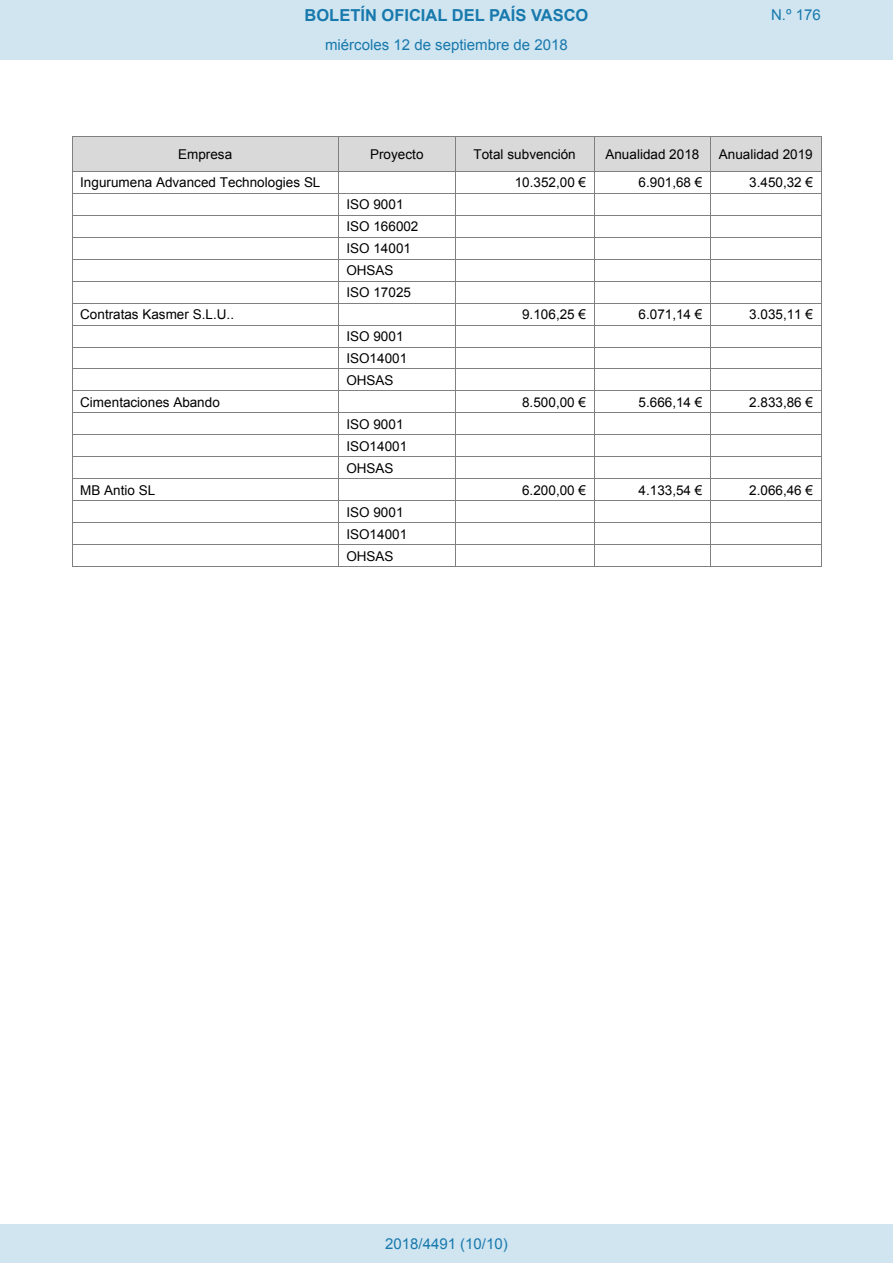
<style>
.page{position:relative;width:893px;height:1263px;background:#fff}
.page>*{position:absolute;margin:0;border:0;box-sizing:border-box;transform-origin:0 0}
.t1{font:700 16.5px "Arial";color:#1879ad}
.Paginacion_Centro{font:15px "Arial";color:#1879ad}
.t2{font:13.5px/22px "Arial";letter-spacing:.005em;color:#000}
</style>
<div class="page">
<div style="left:72px;top:137px;width:266px;height:34px;background:#d9d9d9"></div>
<div style="left:339px;top:137px;width:116px;height:34px;background:#d9d9d9"></div>
<div style="left:456px;top:137px;width:138px;height:34px;background:#d9d9d9"></div>
<div style="left:594px;top:137px;width:116px;height:34px;background:#d9d9d9"></div>
<div style="left:711px;top:137px;width:110px;height:34px;background:#d9d9d9"></div>
<hr style="left:72px;top:136px;width:266px;height:1px;background:#808080">
<hr style="left:339px;top:136px;width:116px;height:1px;background:#808080">
<hr style="left:456px;top:136px;width:138px;height:1px;background:#808080">
<hr style="left:594px;top:136px;width:116px;height:1px;background:#808080">
<hr style="left:711px;top:136px;width:110px;height:1px;background:#808080">
<hr style="left:72px;top:137px;width:1px;height:34px;background:#808080">
<hr style="left:338px;top:137px;width:1px;height:34px;background:#808080">
<hr style="left:455px;top:137px;width:1px;height:34px;background:#808080">
<hr style="left:594px;top:137px;width:1px;height:34px;background:#808080">
<hr style="left:710px;top:137px;width:1px;height:34px;background:#808080">
<hr style="left:821px;top:137px;width:1px;height:34px;background:#808080">
<hr style="left:72px;top:171px;width:266px;height:1px;background:#808080">
<hr style="left:339px;top:171px;width:116px;height:1px;background:#808080">
<hr style="left:456px;top:171px;width:138px;height:1px;background:#808080">
<hr style="left:594px;top:171px;width:116px;height:1px;background:#808080">
<hr style="left:711px;top:171px;width:110px;height:1px;background:#808080">
<hr style="left:72px;top:193px;width:266px;height:1px;background:#808080">
<hr style="left:339px;top:193px;width:116px;height:1px;background:#808080">
<hr style="left:456px;top:193px;width:138px;height:1px;background:#808080">
<hr style="left:594px;top:193px;width:116px;height:1px;background:#808080">
<hr style="left:711px;top:193px;width:110px;height:1px;background:#808080">
<hr style="left:72px;top:215px;width:266px;height:1px;background:#808080">
<hr style="left:339px;top:215px;width:116px;height:1px;background:#808080">
<hr style="left:456px;top:215px;width:138px;height:1px;background:#808080">
<hr style="left:594px;top:215px;width:116px;height:1px;background:#808080">
<hr style="left:711px;top:215px;width:110px;height:1px;background:#808080">
<hr style="left:72px;top:237px;width:266px;height:1px;background:#808080">
<hr style="left:339px;top:237px;width:116px;height:1px;background:#808080">
<hr style="left:456px;top:237px;width:138px;height:1px;background:#808080">
<hr style="left:594px;top:237px;width:116px;height:1px;background:#808080">
<hr style="left:711px;top:237px;width:110px;height:1px;background:#808080">
<hr style="left:72px;top:259px;width:266px;height:1px;background:#808080">
<hr style="left:339px;top:259px;width:116px;height:1px;background:#808080">
<hr style="left:456px;top:259px;width:138px;height:1px;background:#808080">
<hr style="left:594px;top:259px;width:116px;height:1px;background:#808080">
<hr style="left:711px;top:259px;width:110px;height:1px;background:#808080">
<hr style="left:72px;top:281px;width:266px;height:1px;background:#808080">
<hr style="left:339px;top:281px;width:116px;height:1px;background:#808080">
<hr style="left:456px;top:281px;width:138px;height:1px;background:#808080">
<hr style="left:594px;top:281px;width:116px;height:1px;background:#808080">
<hr style="left:711px;top:281px;width:110px;height:1px;background:#808080">
<hr style="left:72px;top:303px;width:266px;height:1px;background:#808080">
<hr style="left:339px;top:303px;width:116px;height:1px;background:#808080">
<hr style="left:456px;top:303px;width:138px;height:1px;background:#808080">
<hr style="left:594px;top:303px;width:116px;height:1px;background:#808080">
<hr style="left:711px;top:303px;width:110px;height:1px;background:#808080">
<hr style="left:72px;top:325px;width:266px;height:1px;background:#808080">
<hr style="left:339px;top:325px;width:116px;height:1px;background:#808080">
<hr style="left:456px;top:325px;width:138px;height:1px;background:#808080">
<hr style="left:594px;top:325px;width:116px;height:1px;background:#808080">
<hr style="left:711px;top:325px;width:110px;height:1px;background:#808080">
<hr style="left:72px;top:347px;width:266px;height:1px;background:#808080">
<hr style="left:339px;top:347px;width:116px;height:1px;background:#808080">
<hr style="left:456px;top:347px;width:138px;height:1px;background:#808080">
<hr style="left:594px;top:347px;width:116px;height:1px;background:#808080">
<hr style="left:711px;top:347px;width:110px;height:1px;background:#808080">
<hr style="left:72px;top:369px;width:266px;height:1px;background:#808080">
<hr style="left:339px;top:369px;width:116px;height:1px;background:#808080">
<hr style="left:456px;top:369px;width:138px;height:1px;background:#808080">
<hr style="left:594px;top:369px;width:116px;height:1px;background:#808080">
<hr style="left:711px;top:369px;width:110px;height:1px;background:#808080">
<hr style="left:72px;top:391px;width:266px;height:1px;background:#808080">
<hr style="left:339px;top:391px;width:116px;height:1px;background:#808080">
<hr style="left:456px;top:391px;width:138px;height:1px;background:#808080">
<hr style="left:594px;top:391px;width:116px;height:1px;background:#808080">
<hr style="left:711px;top:391px;width:110px;height:1px;background:#808080">
<hr style="left:72px;top:413px;width:266px;height:1px;background:#808080">
<hr style="left:339px;top:413px;width:116px;height:1px;background:#808080">
<hr style="left:456px;top:413px;width:138px;height:1px;background:#808080">
<hr style="left:594px;top:413px;width:116px;height:1px;background:#808080">
<hr style="left:711px;top:413px;width:110px;height:1px;background:#808080">
<hr style="left:72px;top:434px;width:266px;height:1px;background:#808080">
<hr style="left:339px;top:434px;width:116px;height:1px;background:#808080">
<hr style="left:456px;top:434px;width:138px;height:1px;background:#808080">
<hr style="left:594px;top:434px;width:116px;height:1px;background:#808080">
<hr style="left:711px;top:434px;width:110px;height:1px;background:#808080">
<hr style="left:72px;top:456px;width:266px;height:1px;background:#808080">
<hr style="left:339px;top:456px;width:116px;height:1px;background:#808080">
<hr style="left:456px;top:456px;width:138px;height:1px;background:#808080">
<hr style="left:594px;top:456px;width:116px;height:1px;background:#808080">
<hr style="left:711px;top:456px;width:110px;height:1px;background:#808080">
<hr style="left:72px;top:478px;width:266px;height:1px;background:#808080">
<hr style="left:339px;top:478px;width:116px;height:1px;background:#808080">
<hr style="left:456px;top:478px;width:138px;height:1px;background:#808080">
<hr style="left:594px;top:478px;width:116px;height:1px;background:#808080">
<hr style="left:711px;top:478px;width:110px;height:1px;background:#808080">
<hr style="left:72px;top:500px;width:266px;height:1px;background:#808080">
<hr style="left:339px;top:500px;width:116px;height:1px;background:#808080">
<hr style="left:456px;top:500px;width:138px;height:1px;background:#808080">
<hr style="left:594px;top:500px;width:116px;height:1px;background:#808080">
<hr style="left:711px;top:500px;width:110px;height:1px;background:#808080">
<hr style="left:72px;top:522px;width:266px;height:1px;background:#808080">
<hr style="left:339px;top:522px;width:116px;height:1px;background:#808080">
<hr style="left:456px;top:522px;width:138px;height:1px;background:#808080">
<hr style="left:594px;top:522px;width:116px;height:1px;background:#808080">
<hr style="left:711px;top:522px;width:110px;height:1px;background:#808080">
<hr style="left:72px;top:544px;width:266px;height:1px;background:#808080">
<hr style="left:339px;top:544px;width:116px;height:1px;background:#808080">
<hr style="left:456px;top:544px;width:138px;height:1px;background:#808080">
<hr style="left:594px;top:544px;width:116px;height:1px;background:#808080">
<hr style="left:711px;top:544px;width:110px;height:1px;background:#808080">
<svg style="left:72px;top:172px;width:1px;height:394px"></svg>
<hr style="left:72px;top:566px;width:266px;height:1px;background:#808080">
<svg style="left:338px;top:171px;width:1px;height:396px"></svg>
<hr style="left:339px;top:566px;width:116px;height:1px;background:#808080">
<svg style="left:455px;top:171px;width:1px;height:396px"></svg>
<hr style="left:456px;top:566px;width:138px;height:1px;background:#808080">
<svg style="left:594px;top:172px;width:1px;height:394px"></svg>
<hr style="left:594px;top:566px;width:116px;height:1px;background:#808080">
<svg style="left:710px;top:171px;width:1px;height:396px"></svg>
<hr style="left:711px;top:566px;width:110px;height:1px;background:#808080">
<svg style="left:821px;top:171px;width:1px;height:396px"></svg>
<div style="left:0;top:0;width:893px;height:60px;background:#d0e5f0"></div>
<div style="left:0;top:1225px;width:893px;height:38px;background:#d0e5f0"></div>
<p class="t1" style="left:305px;top:4px;width:285px">BOLETÍN OFICIAL DEL PAÍS VASCO</p>
<p class="Paginacion_Centro" style="left:771px;top:5px;width:51px">N.º 176</p>
<p class="Paginacion_Centro" style="left:325px;top:35px;width:244px">miércoles 12 de septiembre de 2018</p>
<p class="t2" style="left:178px;top:143px;width:56px">Empresa</p>
<p class="t2" style="left:370px;top:143px;width:55px">Proyecto</p>
<p class="t2" style="left:474px;top:143px;width:104px">Total subvención</p>
<p class="t2" style="left:605px;top:143px;width:95px">Anualidad 2018</p>
<p class="t2" style="left:719px;top:143px;width:95px">Anualidad 2019</p>
<p class="t2" style="left:80px;top:171px;width:242px">Ingurumena Advanced Technologies SL</p>
<p class="t2" style="left:515px;top:171px;width:73px">10.352,00 €</p>
<p class="t2" style="left:638px;top:171px;width:65px">6.901,68 €</p>
<p class="t2" style="left:749px;top:171px;width:65px">3.450,32 €</p>
<p class="t2" style="left:346px;top:193px;width:74px">ISO 9001<br>ISO 166002<br>ISO 14001<br>OHSAS<br>ISO 17025</p>
<p class="t2" style="left:80px;top:303px;width:155px">Contratas Kasmer S.L.U..</p>
<p class="t2" style="left:522px;top:303px;width:65px">9.106,25 €</p>
<p class="t2" style="left:638px;top:303px;width:65px">6.071,14 €</p>
<p class="t2" style="left:749px;top:303px;width:65px">3.035,11 €</p>
<p class="t2" style="left:346px;top:325px;width:62px">ISO 9001<br>ISO14001<br>OHSAS</p>
<p class="t2" style="left:80px;top:391px;width:141px">Cimentaciones Abando</p>
<p class="t2" style="left:522px;top:391px;width:65px">8.500,00 €</p>
<p class="t2" style="left:638px;top:391px;width:65px">5.666,14 €</p>
<p class="t2" style="left:749px;top:391px;width:65px">2.833,86 €</p>
<p class="t2" style="left:346px;top:413px;width:62px">ISO 9001<br>ISO14001<br>OHSAS</p>
<p class="t2" style="left:80px;top:479px;width:77px">MB Antio SL</p>
<p class="t2" style="left:522px;top:479px;width:65px">6.200,00 €</p>
<p class="t2" style="left:638px;top:479px;width:65px">4.133,54 €</p>
<p class="t2" style="left:749px;top:479px;width:65px">2.066,46 €</p>
<p class="t2" style="left:346px;top:501px;width:62px">ISO 9001<br>ISO14001<br>OHSAS</p>
<p class="Paginacion_Centro" style="left:385px;top:1234px;width:124px">2018/4491 (10/10)</p>
</div>
